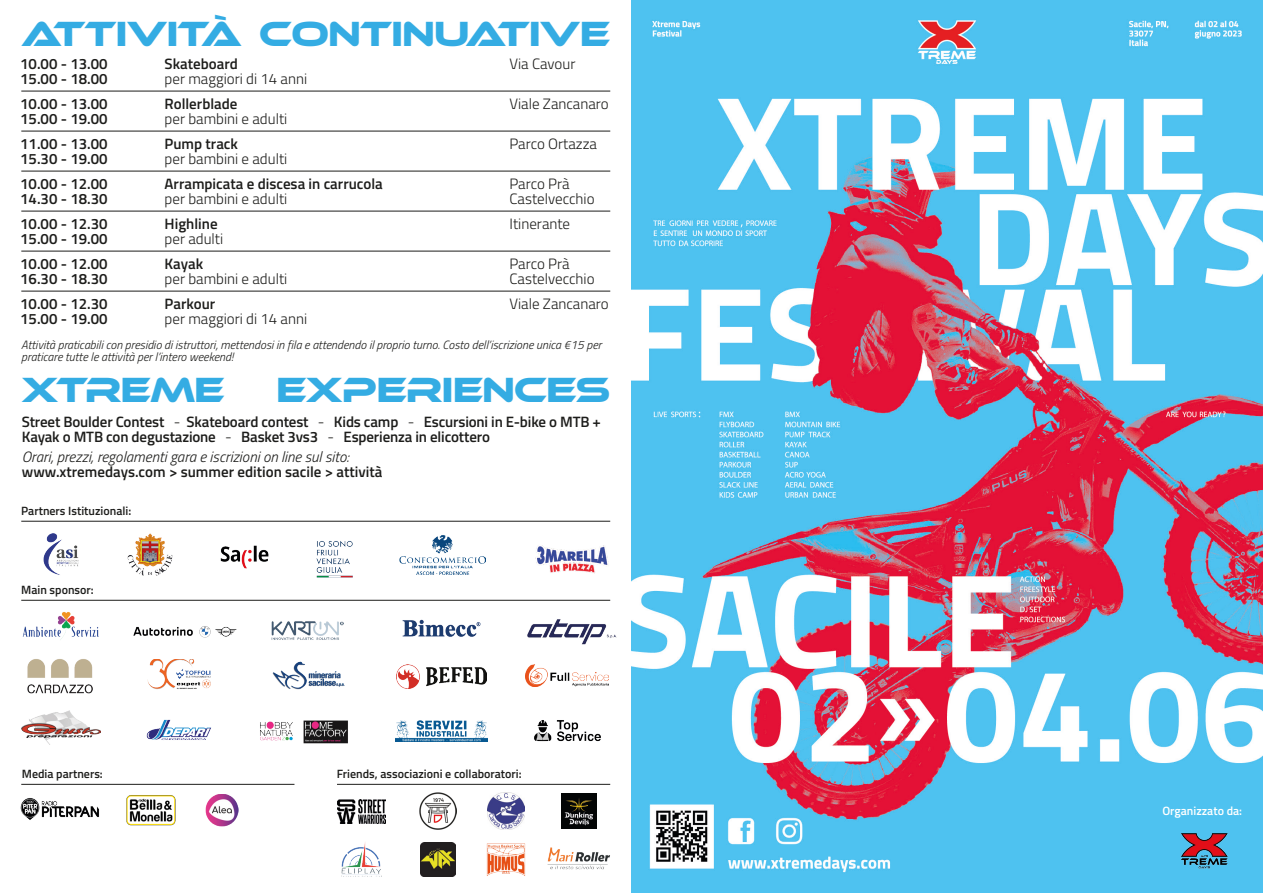
<style>
.page{position:relative;width:1263px;height:893px;background:#fff}
.page>*{position:absolute;margin:0;border:0;box-sizing:border-box;transform-origin:0 0}
.t1{font:36px "Ethnocentric Rg";letter-spacing:-.03em;color:#34ace3}
.t2{font:600 15px/15px "Titillium";color:#1d1d1b}
.t3{font:300 15px/15px "Titillium";color:#1d1d1b}
.t4{font:italic 300 15px "Titillium";color:#1d1d1b}
.t5{font:italic 300 12px/12px "Titillium";color:#1d1d1b}
.t6{font:600 12px "Titillium";color:#1d1d1b}
.t7{font:600 12px "Titillium";color:#fff}
.s1{font-weight:300}
</style>
<div class="page">
<img style="left:631px;top:0;width:632px;height:893px">
<img style="left:1181px;top:828px;width:47px;height:43px">
<img style="left:316px;top:541px;width:37px;height:37px">
<img style="left:402px;top:619px;width:79px;height:18px">
<img style="left:399px;top:556px;width:86px;height:19px">
<img style="left:433px;top:535px;width:19px;height:19px">
<img style="left:22px;top:612px;width:77px;height:28px">
<img style="left:133px;top:626px;width:104px;height:12px">
<img style="left:397px;top:665px;width:89px;height:23px">
<img style="left:27px;top:659px;width:66px;height:35px">
<img style="left:271px;top:621px;width:73px;height:19px">
<img style="left:21px;top:711px;width:79px;height:34px">
<img style="left:20px;top:798px;width:79px;height:22px">
<img style="left:146px;top:719px;width:65px;height:21px">
<img style="left:126px;top:795px;width:50px;height:31px">
<img style="left:260px;top:720px;width:88px;height:24px">
<img style="left:205px;top:794px;width:33px;height:33px">
<img style="left:272px;top:661px;width:73px;height:29px">
<img style="left:396px;top:721px;width:91px;height:20px">
<img style="left:148px;top:659px;width:63px;height:31px">
<img style="left:220px;top:545px;width:49px;height:24px">
<img style="left:527px;top:619px;width:90px;height:26px">
<img style="left:127px;top:533px;width:46px;height:43px">
<img style="left:337px;top:800px;width:48px;height:23px">
<img style="left:419px;top:792px;width:38px;height:38px">
<img style="left:487px;top:792px;width:38px;height:38px">
<img style="left:562px;top:794px;width:34px;height:34px">
<img style="left:341px;top:842px;width:41px;height:35px">
<img style="left:421px;top:842px;width:34px;height:35px">
<img style="left:486px;top:843px;width:40px;height:33px">
<img style="left:43px;top:533px;width:36px;height:42px">
<img style="left:526px;top:664px;width:82px;height:22px">
<img style="left:547px;top:847px;width:63px;height:23px">
<hr style="left:21px;top:521px;width:589px;height:1px;background:#1d1d1b">
<hr style="left:21px;top:600px;width:589px;height:1px;background:#1d1d1b">
<hr style="left:21px;top:784px;width:273px;height:1px;background:#1d1d1b">
<hr style="left:337px;top:784px;width:273px;height:1px;background:#1d1d1b">
<img style="left:535px;top:545px;width:74px;height:29px">
<img style="left:534px;top:720px;width:67px;height:22px">
<hr style="left:21px;top:91px;width:589px;height:1px;background:#1d1d1b">
<hr style="left:21px;top:171px;width:589px;height:1px;background:#1d1d1b">
<hr style="left:21px;top:131px;width:589px;height:1px;background:#1d1d1b">
<hr style="left:21px;top:211px;width:589px;height:1px;background:#1d1d1b">
<hr style="left:21px;top:251px;width:589px;height:1px;background:#1d1d1b">
<hr style="left:21px;top:291px;width:589px;height:1px;background:#1d1d1b">
<p class="t1" style="left:21px;top:12px;width:590px">ATTIVITÀ CONTINUATIVE</p>
<p class="t2" style="left:20px;top:55px;width:89px">10.00 - 13.00</p>
<p class="t2" style="left:20px;top:70px;width:89px">15.00 - 18.00</p>
<p class="t2" style="left:165px;top:55px;width:75px">Skateboard</p>
<p class="t3" style="left:165px;top:70px;width:144px">per maggiori di 14 anni</p>
<p class="t3" style="left:509px;top:55px;width:68px">Via Cavour</p>
<p class="t2" style="left:20px;top:95px;width:89px">10.00 - 13.00</p>
<p class="t2" style="left:20px;top:110px;width:89px">15.00 - 19.00</p>
<p class="t2" style="left:165px;top:95px;width:74px">Rollerblade</p>
<p class="t3" style="left:165px;top:110px;width:124px">per bambini e adulti</p>
<p class="t3" style="left:509px;top:95px;width:101px">Viale Zancanaro</p>
<p class="t2" style="left:20px;top:135px;width:89px">11.00 - 13.00</p>
<p class="t2" style="left:20px;top:150px;width:89px">15.30 - 19.00</p>
<p class="t2" style="left:165px;top:135px;width:75px">Pump track</p>
<p class="t3" style="left:165px;top:150px;width:124px">per bambini e adulti</p>
<p class="t3" style="left:509px;top:135px;width:89px">Parco Ortazza</p>
<p class="t2" style="left:20px;top:175px;width:89px">10.00 - 12.00</p>
<p class="t2" style="left:20px;top:190px;width:89px">14.30 - 18.30</p>
<p class="t2" style="left:165px;top:175px;width:220px">Arrampicata e discesa in carrucola</p>
<p class="t3" style="left:165px;top:190px;width:124px">per bambini e adulti</p>
<p class="t3" style="left:509px;top:175px;width:87px">Parco Prà<br>Castelvecchio</p>
<p class="t2" style="left:20px;top:215px;width:89px">10.00 - 12.30</p>
<p class="t2" style="left:20px;top:230px;width:89px">15.00 - 19.00</p>
<p class="t2" style="left:20px;top:255px;width:89px">10.00 - 12.00</p>
<p class="t2" style="left:20px;top:270px;width:89px">16.30 - 18.30</p>
<p class="t2" style="left:165px;top:215px;width:55px">Highline</p>
<p class="t3" style="left:165px;top:230px;width:60px">per adulti</p>
<p class="t2" style="left:165px;top:255px;width:40px">Kayak</p>
<p class="t3" style="left:165px;top:270px;width:124px">per bambini e adulti</p>
<p class="t3" style="left:509px;top:215px;width:62px">Itinerante</p>
<p class="t3" style="left:509px;top:255px;width:87px">Parco Prà<br>Castelvecchio</p>
<p class="t2" style="left:20px;top:295px;width:89px">10.00 - 12.30</p>
<p class="t2" style="left:20px;top:310px;width:89px">15.00 - 19.00</p>
<p class="t2" style="left:165px;top:295px;width:52px">Parkour</p>
<p class="t3" style="left:165px;top:310px;width:144px">per maggiori di 14 anni</p>
<p class="t3" style="left:509px;top:295px;width:101px">Viale Zancanaro</p>
<p class="t5" style="left:21px;top:338px;width:582px">Attività praticabili con presidio di istruttori, mettendosi in fila e attendendo il proprio turno. Costo dell’iscrizione unica €15 per praticare tutte le attività per l’intero weekend!</p>
<p class="t1" style="left:21px;top:368px;width:205px">XTREME</p>
<p class="t1" style="left:276px;top:368px;width:336px">EXPERIENCES</p>
<p class="t2" style="left:22px;top:414px;width:581px">Street Boulder Contest <span class="s1">-</span> Skateboard contest <span class="s1">-</span> Kids camp <span class="s1">-</span> Escursioni in E-bike o MTB +<br>Kayak o MTB con degustazione <span class="s1">-</span> Basket 3vs3 <span class="s1">-</span> Esperienza in elicottero</p>
<p class="t4" style="left:22px;top:446px;width:329px">Orari, prezzi, regolamenti gara e iscrizioni on line sul sito:</p>
<p class="t2" style="left:22px;top:463px;width:362px">www.xtremedays.com &gt; summer edition sacile &gt; attività</p>
<p class="t6" style="left:21px;top:502px;width:111px">Partners Istituzionali:</p>
<p class="t6" style="left:21px;top:581px;width:74px">Main sponsor:</p>
<p class="t6" style="left:22px;top:765px;width:82px">Media partners:</p>
<p class="t6" style="left:337px;top:765px;width:186px">Friends, associazioni e collaboratori:</p>
<p class="t7" style="left:1162px;top:802px;width:81px">Organizzato da:</p>
</div>
